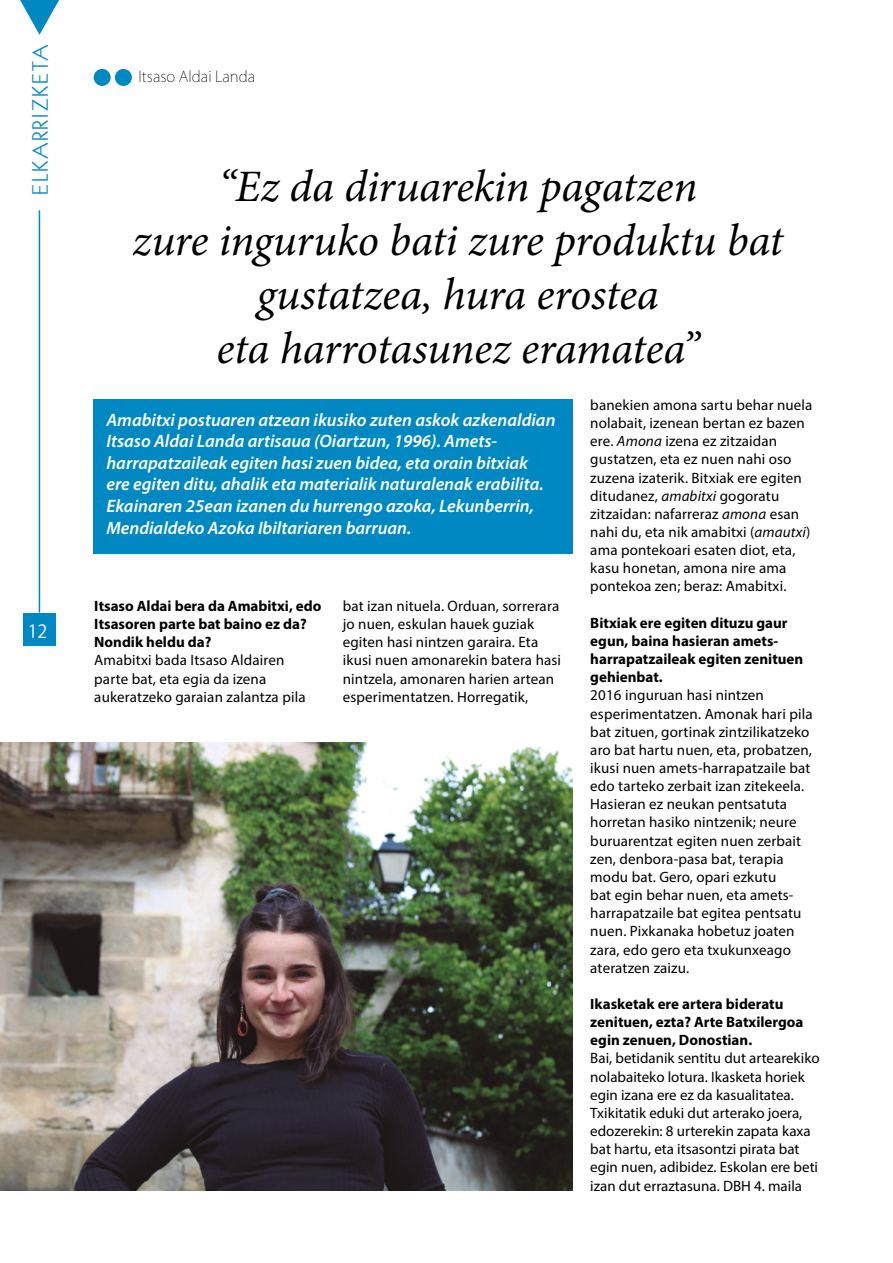
<style>
.page{position:relative;width:893px;height:1263px;background:#fff}
.page>*{position:absolute;margin:0;border:0;box-sizing:border-box;transform-origin:0 0}
.t1{font:italic 45px/54px "Minion Pro";letter-spacing:-.01em;color:#000;text-align:center}
.t2{font:22.5px "Kabel IT Cby BT";letter-spacing:.095em;color:#0088c3}
.t3{font:italic 600 18px/21.6px "Myriad Pro";color:#fff}
.t4{font:18px "Koz Go Pr 6 N";color:#fff}
.t5{font:15px/18.1px "Myriad Pro";letter-spacing:.01em;color:#000}
.t6{font:700 15px/18.1px "Myriad Pro";color:#000}
.t7{font:200 15px "Koz Go Pr 6 N";color:#000}
.s1{font-style:italic}
</style>
<div class="page">
<div style="left:94px;top:69px;width:17px;height:17px;background:#0088c3;border-radius:50%"></div>
<div style="left:115px;top:69px;width:17px;height:17px;background:#0088c3;border-radius:50%"></div>
<div style="left:94px;top:399px;width:479px;height:155px;background:#0088c3"></div>
<img style="left:0;top:743px;width:572px;height:448px">
<svg style="left:20px;top:0;width:39px;height:35px"></svg>
<hr style="left:39px;top:210px;width:1px;height:402px;background:#0088c3">
<div style="left:23px;top:613px;width:33px;height:33px;background:#0088c3"></div>
<h2 class="t2" style="left:26px;top:195px;width:152px;rotate:-90deg">ELKARRIZKETA</h2>
<p class="t4" style="left:28px;top:621px;width:21px">12</p>
<p class="t7" style="left:139px;top:68px;width:118px">Itsaso Aldai Landa</p>
<h1 class="t1" style="left:133px;top:159px;width:652px">“Ez da diruarekin pagatzen<br>zure inguruko bati zure produktu bat gustatzea, hura erostea<br>eta harrotasunez eramatea”</h1>
<p class="t5" style="left:590px;top:396px;width:224px">banekien amona sartu behar nuela nolabait, izenean bertan ez bazen ere. <span class="s1">Amona</span> izena ez zitzaidan gustatzen, eta ez nuen nahi oso zuzena izaterik. Bitxiak ere egiten ditudanez, <span class="s1">amabitxi</span> gogoratu zitzaidan: nafarreraz <span class="s1">amona</span> esan nahi du, eta nik amabitxi (<span class="s1">amautxi</span>) ama pontekoari esaten diot, eta, kasu honetan, amona nire ama pontekoa zen; beraz: Amabitxi.</p>
<p class="t6" style="left:590px;top:613px;width:215px">Bitxiak ere egiten dituzu gaur egun, baina hasieran amets&shy;harrapatzaileak egiten zenituen gehienbat.</p>
<p class="t5" style="left:590px;top:686px;width:224px">2016 inguruan hasi nintzen esperimentatzen. Amonak hari pila bat zituen, gortinak zintzilikatzeko aro bat hartu nuen, eta, probatzen, ikusi nuen amets-harrapatzaile bat edo tarteko zerbait izan zitekeela.<br>Hasieran ez neukan pentsatuta horretan hasiko nintzenik; neure buruarentzat egiten nuen zerbait zen, denbora-pasa bat, terapia modu bat. Gero, opari ezkutu<br>bat egin behar nuen, eta amets&shy;harrapatzaile bat egitea pentsatu nuen. Pixkanaka hobetuz joaten zara, edo gero eta txukunxeago ateratzen zaizu.</p>
<p class="t6" style="left:590px;top:994px;width:215px">Ikasketak ere artera bideratu zenituen, ezta? Arte Batxilergoa egin zenuen, Donostian.</p>
<p class="t5" style="left:590px;top:1049px;width:231px">Bai, betidanik sentitu dut artearekiko nolabaiteko lotura. Ikasketa horiek egin izana ere ez da kasualitatea.<br>Txikitatik eduki dut arterako joera, edozerekin: 8 urterekin zapata kaxa bat hartu, eta itsasontzi pirata bat egin nuen, adibidez. Eskolan ere beti izan dut erraztasuna. DBH 4. maila</p>
<p class="t3" style="left:106px;top:408px;width:451px">Amabitxi postuaren atzean ikusiko zuten askok azkenaldian Itsaso Aldai Landa artisaua (Oiartzun, 1996). Amets&shy;harrapatzaileak egiten hasi zuen bidea, eta orain bitxiak ere egiten ditu, ahalik eta materialik naturalenak erabilita.<br>Ekainaren 25ean izanen du hurrengo azoka, Lekunberrin, Mendialdeko Azoka Ibiltariaren barruan.</p>
<p class="t6" style="left:94px;top:596px;width:229px">Itsaso Aldai bera da Amabitxi, edo<br>Itsasoren parte bat baino ez da?<br>Nondik heldu da?</p>
<p class="t5" style="left:94px;top:651px;width:213px">Amabitxi bada Itsaso Aldairen parte bat, eta egia da izena aukeratzeko garaian zalantza pila</p>
<p class="t5" style="left:343px;top:596px;width:220px">bat izan nituela. Orduan, sorrerara jo nuen, eskulan hauek guziak egiten hasi nintzen garaira. Eta ikusi nuen amonarekin batera hasi nintzela, amonaren harien artean esperimentatzen. Horregatik,</p>
</div>
